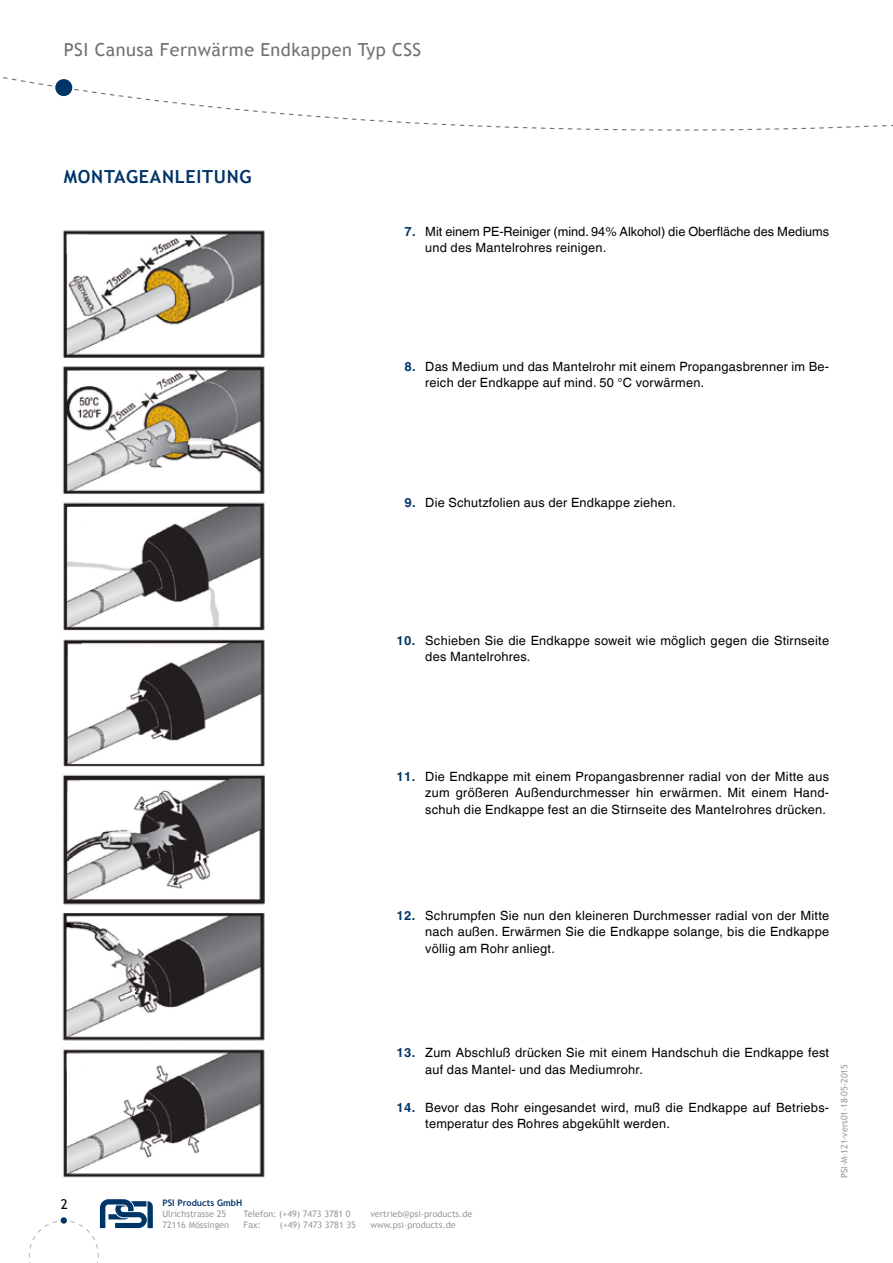
<style>
.page{position:relative;width:893px;height:1263px;background:#fff}
.page>*{position:absolute;margin:0;border:0;box-sizing:border-box;transform-origin:0 0}
.t1{font:18px "Trebuchet MS";letter-spacing:.025em;color:#707172}
.t2{font:700 18px "Trebuchet MS";letter-spacing:.04em;color:#003567}
.t3{font:13.5px "Trebuchet MS";color:#000}
.t4{font:12.75px/16.5px "Helvetica World";letter-spacing:.02em;color:#000}
.t5{font:12.75px/16.5px "Helvetica World";color:#000}
.t6{font:700 12.75px "Helvetica World";letter-spacing:.02em;color:#003567}
.t7{font:9px/10.5px "Trebuchet MS";color:#9a9a9d}
.t8{font:700 9px "Trebuchet MS";color:#003567}
</style>
<div class="page">
<svg style="left:28px;top:1199px;width:125px;height:64px"></svg>
<svg style="left:3px;top:77px;width:890px;height:54px"></svg>
<div style="left:55px;top:79px;width:17px;height:17px;background:#003567;border-radius:50%"></div>
<img style="left:62px;top:230px;width:203px;height:948px">
<h1 class="t1" style="left:64px;top:39px;width:359px">PSI Canusa Fernwärme Endkappen Typ CSS</h1>
<h1 class="t2" style="left:64px;top:166px;width:189px">MONTAGEANLEITUNG</h1>
<p class="t6" style="left:405px;top:224px;width:13px">7.</p>
<p class="t5" style="left:425px;top:223px;width:405px">Mit einem PE-Reiniger (mind. 94% Alkohol) die Oberfläche des Mediums und des Mantelrohres reinigen.</p>
<p class="t6" style="left:405px;top:359px;width:13px">8.</p>
<p class="t4" style="left:425px;top:358px;width:405px">Das Medium und das Mantelrohr mit einem Propangasbrenner im Be&shy;reich der Endkappe auf mind. 50 °C vorwärmen.</p>
<p class="t6" style="left:405px;top:495px;width:13px">9.</p>
<p class="t4" style="left:425px;top:495px;width:252px">Die Schutzfolien aus der Endkappe ziehen.</p>
<p class="t3" style="left:61px;top:1196px;width:9px">2</p>
<p class="t6" style="left:396px;top:633px;width:20px">10.</p>
<p class="t4" style="left:425px;top:632px;width:405px">Schieben Sie die Endkappe soweit wie möglich gegen die Stirnseite des Mantelrohres.</p>
<p class="t6" style="left:396px;top:769px;width:20px">11.</p>
<p class="t4" style="left:425px;top:768px;width:405px;text-align:justify">Die Endkappe mit einem Propangasbrenner radial von der Mitte aus zum größeren Außendurchmesser hin erwärmen. Mit einem Hand&shy;schuh die Endkappe fest an die Stirnseite des Mantelrohres drücken.</p>
<p class="t6" style="left:396px;top:908px;width:20px">12.</p>
<p class="t4" style="left:425px;top:907px;width:405px;text-align:justify">Schrumpfen Sie nun den kleineren Durchmesser radial von der Mitte nach außen. Erwärmen Sie die Endkappe solange, bis die Endkappe völlig am Rohr anliegt.</p>
<p class="t6" style="left:396px;top:1045px;width:20px">13.</p>
<p class="t6" style="left:396px;top:1100px;width:20px">14.</p>
<p class="t4" style="left:425px;top:1045px;width:405px">Zum Abschluß drücken Sie mit einem Handschuh die Endkappe fest auf das Mantel- und das Mediumrohr.</p>
<p class="t4" style="left:425px;top:1099px;width:405px">Bevor das Rohr eingesandet wird, muß die Endkappe auf Betriebs&shy;temperatur des Rohres abgekühlt werden.</p>
<p class="t8" style="left:162px;top:1197px;width:81px">PSI PRODUCTS GMBH</p>
<p class="t7" style="left:162px;top:1209px;width:68px">Ulrichstrasse 25<br>72116 Mössingen</p>
<p class="t7" style="left:244px;top:1209px;width:108px">Telefon: (+49) 7473 3781 0<br>Fax:</p>
<p class="t7" style="left:280px;top:1219px;width:78px">(+49) 7473 3781 35</p>
<p class="t7" style="left:370px;top:1209px;width:103px">vertrieb@psi-products.de www.psi-products.de</p>
<p class="t7" style="left:839px;top:1178px;width:115px;rotate:-90deg">PSI-M-121-vers01-18-05-2015</p>
</div>
